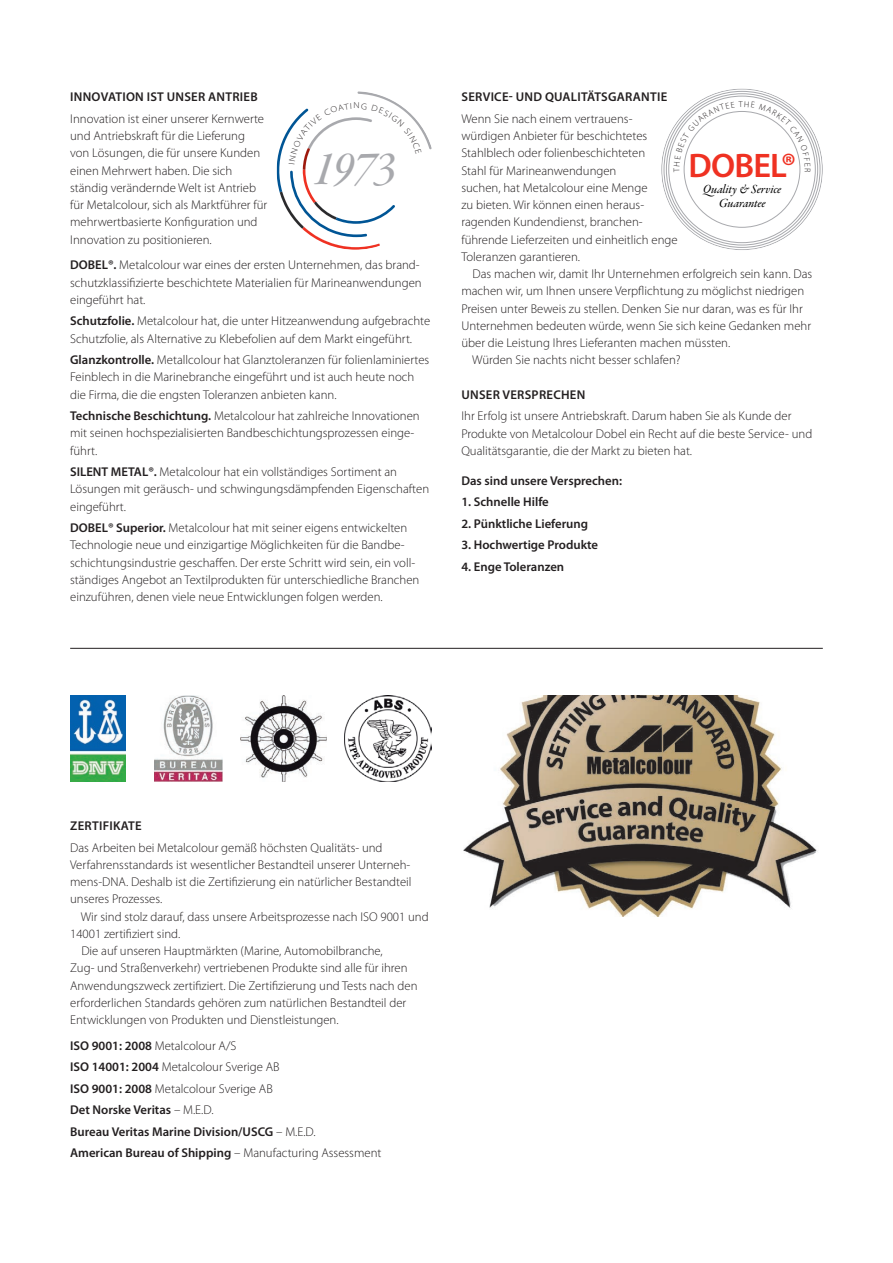
<style>
.page{position:relative;width:893px;height:1263px;background:#fff}
.page>*{position:absolute;margin:0;border:0;box-sizing:border-box;transform-origin:0 0}
.t1{font:48.3px "Garamond Premr Pro Med It Subh";color:#a8a9ad}
.t2{font:600 34.2px "Myriad Pro";letter-spacing:-.025em;color:#ef3122}
.t3{font:300 12.75px/17.2px "Myriad Pro";color:#231f20}
.t4{font:600 12.75px/21.5px "Myriad Pro";color:#231f20}
.t5{font:600 12.75px "Myriad Pro";letter-spacing:.02em;color:#231f20}
.t6{font:12.45px/14.1px "Garamond Premr Pro Med It Subh";color:#000;text-align:center}
.s1{font-weight:600}
.s2{font-weight:300}
</style>
<div class="page">
<hr style="left:70px;top:648px;width:753px;height:1px;background:#231f20">
<img style="left:345px;top:695px;width:86px;height:86px">
<img style="left:240px;top:695px;width:87px;height:86px">
<img style="left:154px;top:695px;width:68px;height:86px">
<img style="left:70px;top:695px;width:55px;height:86px">
<img style="left:463px;top:695px;width:355px;height:221px">
<svg style="left:277px;top:91px;width:155px;height:159px"></svg>
<svg style="left:661px;top:89px;width:162px;height:161px"></svg>
<p class="t5" style="left:70px;top:90px;width:189px">INNOVATION IST UNSER ANTRIEB</p>
<p class="t3" style="left:70px;top:110px;width:199px">Innovation ist einer unserer Kernwerte und Antriebskraft für die Lieferung von Lösungen, die für unsere Kunden einen Mehrwert haben. Die sich ständig verändernde Welt ist Antrieb für Metalcolour, sich als Marktführer für mehrwertbasierte Konfiguration und Innovation zu positionieren.</p>
<p class="t3" style="left:70px;top:256px;width:353px"><span class="s1">DOBEL®.</span> Metalcolour war eines der ersten Unternehmen, das brand&shy;schutzklassifizierte beschichtete Materialien für Marineanwendungen eingeführt hat.</p>
<p class="t3" style="left:70px;top:312px;width:362px"><span class="s1">Schutzfolie.</span> Metalcolour hat, die unter Hitzeanwendung aufgebrachte<br>Schutzfolie, als Alternative zu Klebefolien auf dem Markt eingeführt.</p>
<p class="t3" style="left:70px;top:351px;width:361px"><span class="s1">Glanzkontrolle.</span> Metallcolour hat Glanztoleranzen für folienlaminiertes<br>Feinblech in die Marinebranche eingeführt und ist auch heute noch die Firma, die die engsten Toleranzen anbieten kann.</p>
<p class="t3" style="left:70px;top:407px;width:351px"><span class="s1">Technische Beschichtung.</span> Metalcolour hat zahlreiche Innovationen mit seinen hochspezialisierten Bandbeschichtungsprozessen einge&shy;führt.</p>
<p class="t3" style="left:70px;top:463px;width:361px"><span class="s1">SILENT METAL®.</span> Metalcolour hat ein vollständiges Sortiment an<br>Lösungen mit geräusch- und schwingungsdämpfenden Eigenschaften eingeführt.</p>
<p class="t3" style="left:70px;top:519px;width:351px"><span class="s1">DOBEL® Superior.</span> Metalcolour hat mit seiner eigens entwickelten Technologie neue und einzigartige Möglichkeiten für die Bandbe&shy;schichtungsindustrie geschaffen. Der erste Schritt wird sein, ein voll&shy;ständiges Angebot an Textilprodukten für unterschiedliche Branchen einzuführen, denen viele neue Entwicklungen folgen werden.</p>
<h1 class="t1" style="left:312px;top:140px;width:86px">1973</h1>
<p class="t5" style="left:461px;top:90px;width:207px">SERVICE- UND QUALITÄTSGARANTIE</p>
<p class="t3" style="left:461px;top:110px;width:218px">Wenn Sie nach einem vertrauens&shy;würdigen Anbieter für beschichtetes Stahlblech oder folienbeschichteten<br>Stahl für Marineanwendungen<br>suchen, hat Metalcolour eine Menge<br>zu bieten. Wir können einen heraus&shy;ragenden Kundendienst, branchen&shy;führende Lieferzeiten und einheitlich enge Toleranzen garantieren.</p>
<p class="t3" style="left:472px;top:265px;width:341px">Das machen wir, damit Ihr Unternehmen erfolgreich sein kann. Das</p>
<p class="t3" style="left:461px;top:282px;width:344px">machen wir, um Ihnen unsere Verpflichtung zu möglichst niedrigen</p>
<p class="t3" style="left:461px;top:300px;width:343px">Preisen unter Beweis zu stellen. Denken Sie nur daran, was es für Ihr</p>
<p class="t3" style="left:461px;top:317px;width:351px">Unternehmen bedeuten würde, wenn Sie sich keine Gedanken mehr</p>
<p class="t3" style="left:461px;top:334px;width:270px">über die Leistung Ihres Lieferanten machen müssten.</p>
<p class="t3" style="left:472px;top:351px;width:210px">Würden Sie nachts nicht besser schlafen?</p>
<p class="t5" style="left:461px;top:388px;width:125px">UNSER VERSPRECHEN</p>
<p class="t3" style="left:461px;top:407px;width:352px">Ihr Erfolg ist unsere Antriebskraft. Darum haben Sie als Kunde der<br>Produkte von Metalcolour Dobel ein Recht auf die beste Service- und<br>Qualitätsgarantie, die der Markt zu bieten hat.</p>
<p class="t4" style="left:461px;top:470px;width:162px">Das sind unsere Versprechen:</p>
<p class="t4" style="left:461px;top:492px;width:89px">1. Schnelle Hilfe</p>
<p class="t4" style="left:461px;top:513px;width:128px">2. Pünktliche Lieferung</p>
<p class="t4" style="left:461px;top:535px;width:138px">3. Hochwertige Produkte</p>
<p class="t4" style="left:461px;top:556px;width:104px">4. Enge Toleranzen</p>
<h2 class="t2" style="left:689px;top:146px;width:109px">DOBEL®</h2>
<p class="t6" style="left:703px;top:183px;width:80px">Quality &amp; Service<br>Guarantee</p>
<p class="t5" style="left:70px;top:819px;width:73px">ZERTIFIKATE</p>
<p class="t3" style="left:70px;top:839px;width:343px">Das Arbeiten bei Metalcolour gemäß höchsten Qualitäts- und Verfahrensstandards ist wesentlicher Bestandteil unserer Unterneh&shy;mens-DNA. Deshalb ist die Zertifizierung ein natürlicher Bestandteil unseres Prozesses.</p>
<p class="t3" style="left:81px;top:908px;width:349px">Wir sind stolz darauf, dass unsere Arbeitsprozesse nach ISO 9001 und</p>
<p class="t3" style="left:70px;top:925px;width:112px">14001 zertifiziert sind.</p>
<p class="t3" style="left:81px;top:942px;width:303px">Die auf unseren Hauptmärkten (Marine, Automobilbranche,</p>
<p class="t3" style="left:70px;top:959px;width:339px">Zug- und Straßenverkehr) vertriebenen Produkte sind alle für ihren</p>
<p class="t3" style="left:70px;top:977px;width:349px">Anwendungszweck zertifiziert. Die Zertifizierung und Tests nach den</p>
<p class="t3" style="left:70px;top:994px;width:338px">erforderlichen Standards gehören zum natürlichen Bestandteil der</p>
<p class="t3" style="left:70px;top:1011px;width:270px">Entwicklungen von Produkten und Dienstleistungen.</p>
<p class="t4" style="left:70px;top:1035px;width:313px">ISO 9001: 2008 <span class="s2">Metalcolour A/S<br></span>ISO 14001: 2004 <span class="s2">Metalcolour Sverige AB<br></span>ISO 9001: 2008 <span class="s2">Metalcolour Sverige AB<br></span>Det Norske Veritas <span class="s2">– M.E.D.<br></span>Bureau Veritas Marine Division/USCG <span class="s2">– M.E.D.<br></span>American Bureau of Shipping <span class="s2">– Manufacturing Assessment</span></p>
</div>
